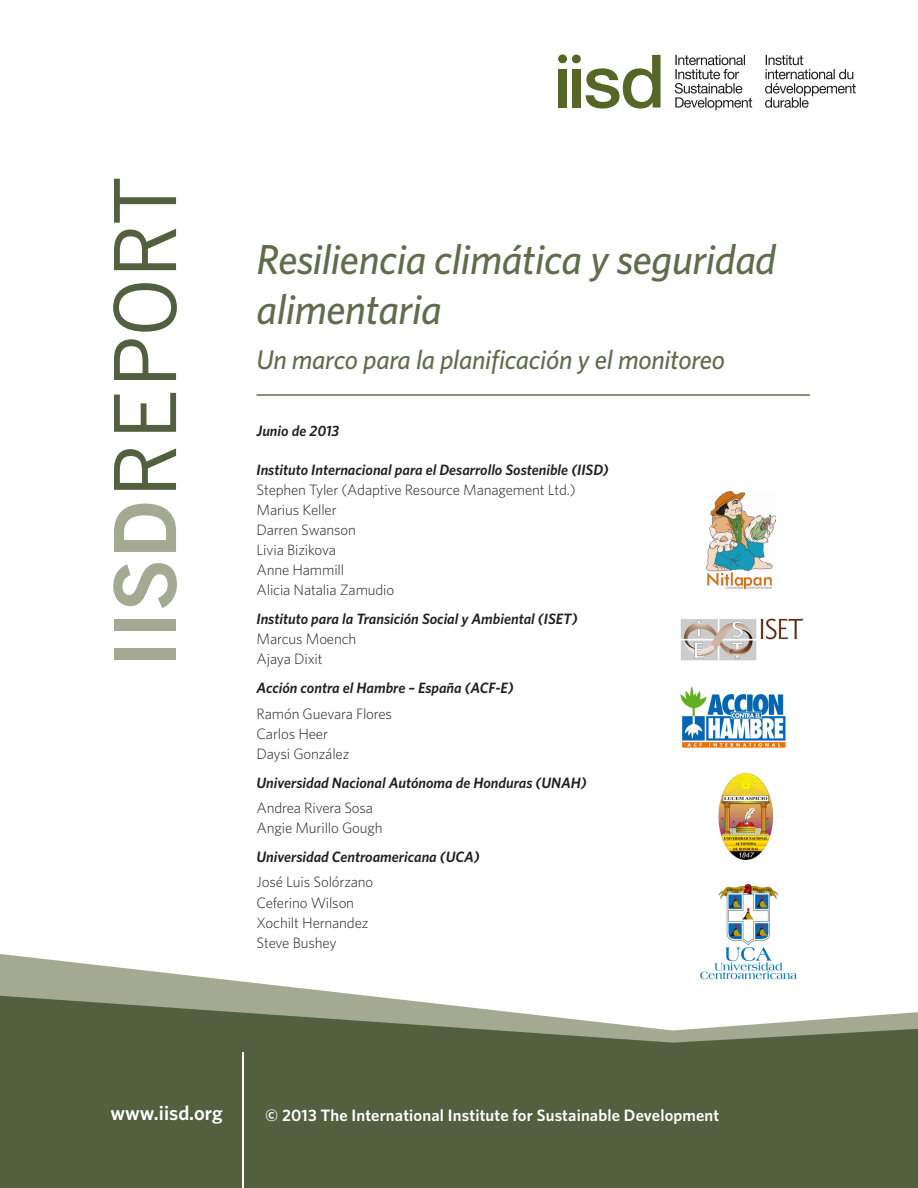
<style>
.page{position:relative;width:918px;height:1188px;background:#fff}
.page>*{position:absolute;margin:0;border:0;box-sizing:border-box;transform-origin:0 0}
.Cover_Headline{font:italic 500 42px/49.5px "Whitney";letter-spacing:-.01em;color:#606d4c}
.Subhead1{font:italic 500 27px "Whitney";letter-spacing:-.01em;color:#606d4c}
.t1{font:600 20.25px "Whitney";color:#fff}
.t2{font:600 16.5px "Whitney";letter-spacing:.01em;color:#fff}
.Body_copy{font:300 15px/20.1px "Whitney";letter-spacing:-.01em;color:#231f20}
.Author{font:italic 600 15px "Whitney";color:#231f20}
.Author_rule_above{font:italic 600 15px "Whitney";color:#231f20}
</style>
<div class="page">
<div style="left:558px;top:69px;width:9px;height:39px;background:#566627"></div>
<div style="left:572px;top:69px;width:9px;height:39px;background:#566627"></div>
<svg style="left:586px;top:55px;width:75px;height:54px"></svg>
<div style="left:558px;top:54px;width:9px;height:9px;background:#566627;border-radius:50%"></div>
<div style="left:572px;top:54px;width:9px;height:9px;background:#566627;border-radius:50%"></div>
<svg style="left:675px;top:55px;width:181px;height:55px"></svg>
<svg style="left:0;top:954px;width:360px;height:41px"></svg>
<svg style="left:0;top:995px;width:918px;height:193px;background:#647053"></svg>
<hr style="left:242px;top:1052px;width:1px;height:136px;background:#fff">
<svg style="left:114px;top:448px;width:62px;height:42px"></svg>
<svg style="left:114px;top:393px;width:62px;height:39px"></svg>
<svg style="left:114px;top:339px;width:62px;height:41px"></svg>
<svg style="left:113px;top:283px;width:64px;height:49px"></svg>
<svg style="left:114px;top:229px;width:62px;height:41px"></svg>
<svg style="left:114px;top:179px;width:62px;height:44px"></svg>
<div style="left:114px;top:648px;width:62px;height:12px;background:#a4a992"></div>
<div style="left:114px;top:620px;width:62px;height:11px;background:#a4a992"></div>
<svg style="left:113px;top:563px;width:64px;height:45px"></svg>
<svg style="left:114px;top:504px;width:62px;height:48px"></svg>
<hr style="left:256px;top:394px;width:554px;height:2px;background:#606d4c">
<img style="left:680px;top:686px;width:106px;height:62px">
<img style="left:700px;top:884px;width:97px;height:96px">
<img style="left:706px;top:491px;width:69px;height:97px">
<img style="left:718px;top:773px;width:55px;height:88px">
<img style="left:681px;top:618px;width:123px;height:43px">
<p class="Cover_Headline" style="left:256px;top:234px;width:521px">Resiliencia climática y seguridad alimentaria</p>
<p class="Subhead1" style="left:256px;top:342px;width:470px">Un marco para la planificación y el monitoreo</p>
<p class="Author_rule_above" style="left:256px;top:421px;width:84px">Junio de 2013</p>
<p class="Author" style="left:256px;top:459px;width:354px">Instituto Internacional para el Desarrollo Sostenible (IISD)</p>
<p class="Body_copy" style="left:256px;top:479px;width:321px">Stephen Tyler (Adaptive Resource Management Ltd.)<br>Marius Keller<br>Darren Swanson<br>Livia Bizikova<br>Anne Hammill<br>Alicia Natalia Zamudio</p>
<p class="Author" style="left:256px;top:609px;width:323px">Instituto para la Transición Social y Ambiental (ISET)</p>
<p class="Body_copy" style="left:256px;top:628px;width:101px">Marcus Moench<br>Ajaya Dixit</p>
<p class="Author" style="left:256px;top:678px;width:259px">Acción contra el Hambre – España (ACF-E)</p>
<p class="Body_copy" style="left:256px;top:703px;width:137px">Ramón Guevara Flores<br>Carlos Heer<br>Daysi González</p>
<p class="Author" style="left:256px;top:772px;width:332px">Universidad Nacional Autónoma de Honduras (UNAH)</p>
<p class="Body_copy" style="left:256px;top:797px;width:128px">Andrea Rivera Sosa<br>Angie Murillo Gough</p>
<p class="Author" style="left:256px;top:847px;width:225px">Universidad Centroamericana (UCA)</p>
<p class="Body_copy" style="left:256px;top:872px;width:118px">José Luis Solórzano<br>Ceferino Wilson<br>Xochilt Hernandez<br>Steve Bushey</p>
<p class="t1" style="left:111px;top:1100px;width:114px">www.iisd.org</p>
<p class="t2" style="left:265px;top:1104px;width:456px">© 2013 The International Institute for Sustainable Development</p>
</div>
